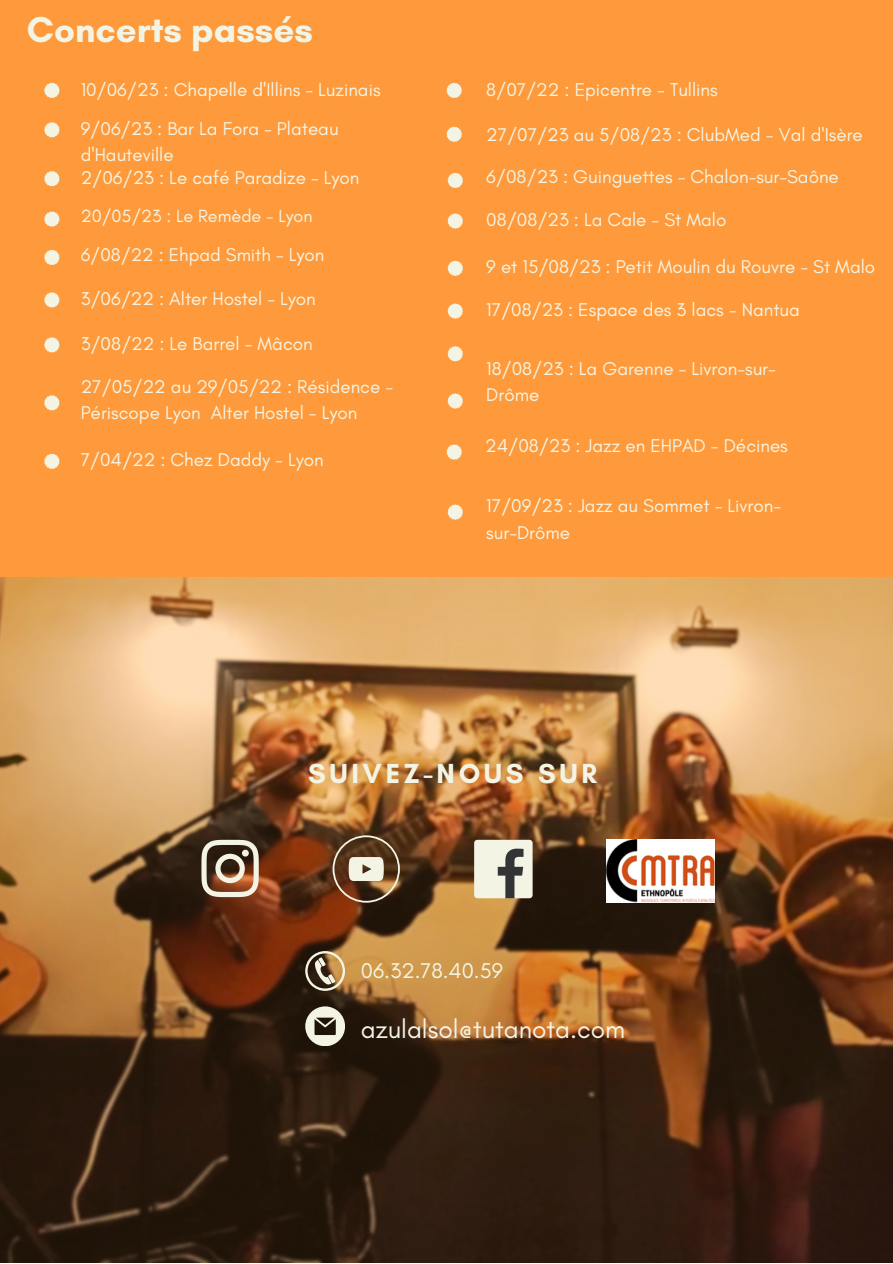
<style>
.page{position:relative;width:893px;height:1264px;background:#fff}
.page>*{position:absolute;margin:0;border:0;box-sizing:border-box;transform-origin:0 0}
.t1{font:700 36.6px "Glacial Indifference";color:#f4f4e4}
.t2{font:700 28.05px "Glacial Indifference";letter-spacing:.13em;color:#f4f4e4}
.t3{font:26.25px "Glacial Indifference";color:#f4f4e4}
.t4{font:21.75px "Glacial Indifference";color:#f4f4e4}
.t5{font:18.9px/26.2px "Glacial Indifference";color:#f4f4e4}
.t6{font:18.75px "Glacial Indifference";color:#f4f4e4}
.t7{font:18px "Glacial Indifference";color:#f4f4e4}
</style>
<div class="page">
<div style="left:0;top:0;width:892px;height:1262px;background:#fe9a3b"></div>
<img style="left:0;top:577px;width:892px;height:685px">
<svg style="left:44px;top:453px;width:16px;height:16px"></svg>
<svg style="left:44px;top:337px;width:16px;height:16px"></svg>
<svg style="left:44px;top:292px;width:16px;height:16px"></svg>
<svg style="left:44px;top:249px;width:16px;height:16px"></svg>
<svg style="left:44px;top:211px;width:16px;height:16px"></svg>
<svg style="left:44px;top:395px;width:16px;height:16px"></svg>
<svg style="left:44px;top:171px;width:16px;height:15px"></svg>
<svg style="left:44px;top:83px;width:16px;height:15px"></svg>
<svg style="left:44px;top:122px;width:16px;height:16px"></svg>
<svg style="left:447px;top:172px;width:16px;height:16px"></svg>
<svg style="left:447px;top:303px;width:16px;height:16px"></svg>
<svg style="left:447px;top:346px;width:16px;height:16px"></svg>
<svg style="left:447px;top:504px;width:16px;height:16px"></svg>
<svg style="left:447px;top:260px;width:16px;height:16px"></svg>
<svg style="left:446px;top:83px;width:16px;height:15px"></svg>
<svg style="left:446px;top:126px;width:16px;height:16px"></svg>
<svg style="left:447px;top:213px;width:16px;height:16px"></svg>
<svg style="left:305px;top:951px;width:39px;height:39px;background:#907b5e"></svg>
<svg style="left:305px;top:1006px;width:39px;height:39px;background:#9e998b"></svg>
<svg style="left:201px;top:839px;width:58px;height:58px;background:#947d69"></svg>
<div style="left:242px;top:849px;width:7px;height:7px;background:#f4f4e4;border-radius:50%"></div>
<div style="left:474px;top:839px;width:58px;height:59px;background:#f4f4e4;border-radius:3px"></div>
<svg style="left:497px;top:848px;width:26px;height:50px"></svg>
<svg style="left:332px;top:835px;width:68px;height:67px;background:#7f644b"></svg>
<img style="left:606px;top:839px;width:108px;height:63px">
<svg style="left:447px;top:393px;width:16px;height:16px"></svg>
<svg style="left:446px;top:444px;width:16px;height:16px"></svg>
<p class="t1" style="left:27px;top:8px;width:287px">Concerts passés</p>
<p class="t5" style="left:81px;top:76px;width:301px">10/06/23 : Chapelle d'Illins - Luzinais</p>
<p class="t5" style="left:81px;top:115px;width:259px">9/06/23 : Bar La Fora - Plateau d'Hauteville</p>
<p class="t5" style="left:81px;top:164px;width:280px">2/06/23 : Le café Paradize - Lyon</p>
<p class="t7" style="left:81px;top:205px;width:233px">20/05/23 : Le Remède - Lyon</p>
<p class="t6" style="left:81px;top:243px;width:245px">6/08/22 : Ehpad Smith - Lyon</p>
<p class="t5" style="left:81px;top:285px;width:237px">3/06/22 : Alter Hostel - Lyon</p>
<p class="t5" style="left:81px;top:330px;width:233px">3/08/22 : Le Barrel - Mâcon</p>
<p class="t5" style="left:81px;top:373px;width:314px">27/05/22 au 29/05/22 : Résidence -<br>Périscope Lyon Alter Hostel - Lyon</p>
<p class="t5" style="left:81px;top:446px;width:244px">7/04/22 : Chez Daddy - Lyon</p>
<p class="t5" style="left:486px;top:76px;width:233px">8/07/22 : Epicentre - Tullins</p>
<p class="t5" style="left:486px;top:121px;width:378px">27/07/23 au 5/08/23 : ClubMed - Val d'Isère</p>
<p class="t5" style="left:486px;top:164px;width:354px">6/08/23 : Guinguettes - Chalon-sur-Saône</p>
<p class="t5" style="left:486px;top:206px;width:242px">08/08/23 : La Cale - St Malo</p>
<p class="t5" style="left:486px;top:254px;width:390px">9 et 15/08/23 : Petit Moulin du Rouvre - St Malo</p>
<p class="t5" style="left:486px;top:296px;width:315px">17/08/23 : Espace des 3 lacs - Nantua</p>
<p class="t5" style="left:486px;top:355px;width:291px">18/08/23 : La Garenne - Livron-sur-<br>Drôme</p>
<p class="t5" style="left:485px;top:432px;width:304px">24/08/23 : Jazz en EHPAD - Décines</p>
<p class="t5" style="left:486px;top:492px;width:296px">17/09/23 : Jazz au Sommet - Livron&shy;sur-Drôme</p>
<p class="t2" style="left:308px;top:756px;width:290px">SUIVEZ-NOUS SUR</p>
<p class="t4" style="left:361px;top:957px;width:143px">06.32.78.40.59</p>
<p class="t3" style="left:361px;top:1012px;width:266px">azulalsol@tutanota.com</p>
</div>
